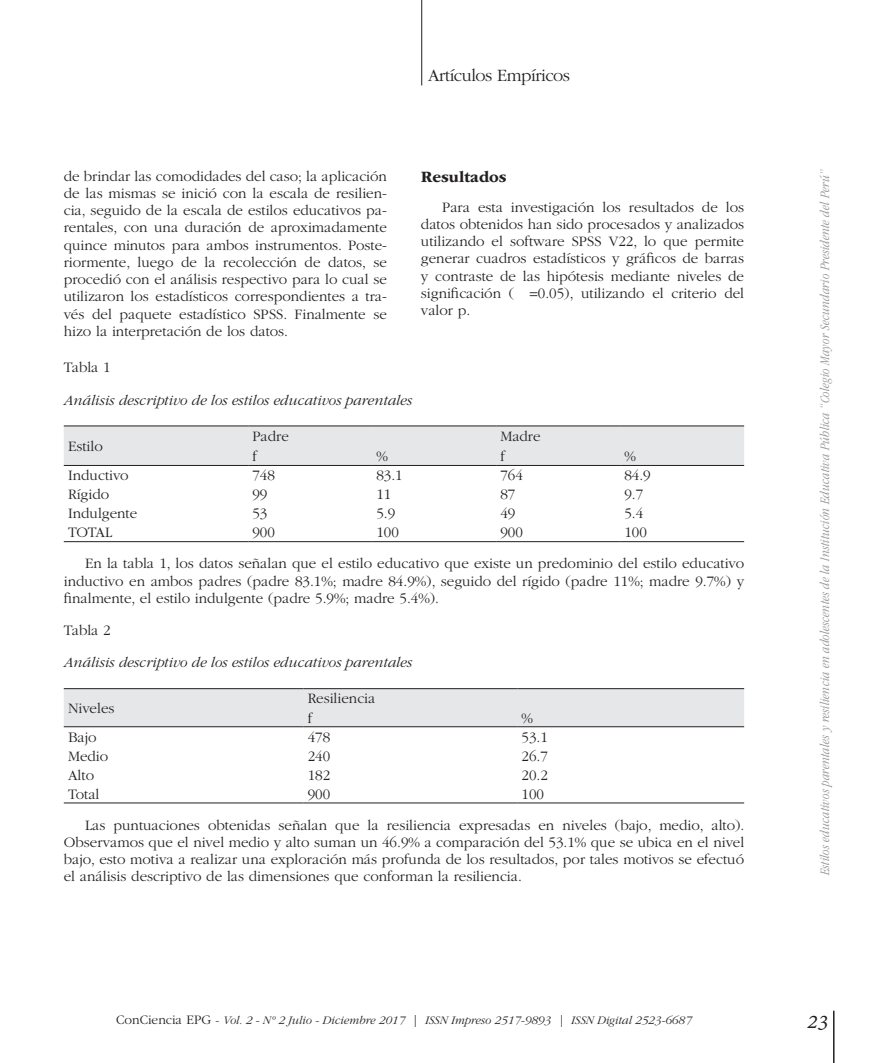
<style>
.page{position:relative;width:893px;height:1063px;background:#fff}
.page>*{position:absolute;margin:0;border:0;box-sizing:border-box;transform-origin:0 0}
.t1{font:italic 24px "Adobe Devanagari";color:#231f20}
.t2{font:300 18px "ITC Garamond Std";letter-spacing:-.025em;color:#231f20}
.t3{font:700 16.5px "ITC Garamond Std";color:#231f20}
.t4{font:300 15px/17.2px "ITC Garamond Std";color:#231f20}
.t5{font:italic 300 15px "ITC Garamond Std";color:#231f20}
.t6{font:italic 300 condensed 13.5px "ITC Garamond Std";letter-spacing:.015em;color:#939598}
.t7{font:italic 300 12px "ITC Garamond Std";color:#231f20}
.s1{font-style:normal;font-size:13.5px}
.s2{font-style:normal}
</style>
<div class="page">
<hr style="left:421px;top:0;width:1px;height:85px;background:#231f20">
<hr style="left:833px;top:1011px;width:1px;height:52px;background:#231f20">
<div style="left:64px;top:427px;width:680px;height:38px;background:#e6e7e9"></div>
<hr style="left:64px;top:426px;width:184px;height:1px;background:#231f20">
<hr style="left:248px;top:426px;width:124px;height:1px;background:#231f20">
<hr style="left:372px;top:426px;width:124px;height:1px;background:#231f20">
<hr style="left:496px;top:426px;width:124px;height:1px;background:#231f20">
<hr style="left:620px;top:426px;width:124px;height:1px;background:#231f20">
<hr style="left:64px;top:465px;width:184px;height:1px;background:#231f20">
<hr style="left:248px;top:465px;width:124px;height:1px;background:#231f20">
<hr style="left:372px;top:465px;width:124px;height:1px;background:#231f20">
<hr style="left:496px;top:465px;width:124px;height:1px;background:#231f20">
<hr style="left:620px;top:465px;width:124px;height:1px;background:#231f20">
<hr style="left:64px;top:541px;width:184px;height:1px;background:#231f20">
<hr style="left:248px;top:541px;width:124px;height:1px;background:#231f20">
<hr style="left:372px;top:541px;width:124px;height:1px;background:#231f20">
<hr style="left:496px;top:541px;width:124px;height:1px;background:#231f20">
<hr style="left:620px;top:541px;width:124px;height:1px;background:#231f20">
<div style="left:64px;top:689px;width:680px;height:37px;background:#e6e7e9"></div>
<hr style="left:64px;top:688px;width:239px;height:1px;background:#231f20">
<hr style="left:303px;top:688px;width:214px;height:1px;background:#231f20">
<hr style="left:517px;top:688px;width:227px;height:1px;background:#231f20">
<hr style="left:64px;top:726px;width:239px;height:1px;background:#231f20">
<hr style="left:303px;top:726px;width:214px;height:1px;background:#231f20">
<hr style="left:517px;top:726px;width:227px;height:1px;background:#231f20">
<hr style="left:64px;top:803px;width:239px;height:1px;background:#231f20">
<hr style="left:303px;top:803px;width:214px;height:1px;background:#231f20">
<hr style="left:517px;top:803px;width:227px;height:1px;background:#231f20">
<p class="t2" style="left:428px;top:65px;width:143px">Artículos Empíricos</p>
<p class="t4" style="left:64px;top:167px;width:325px;text-align:justify">de brindar las comodidades del caso; la aplicación de las mismas se inició con la escala de resilien&shy;cia, seguido de la escala de estilos educativos pa&shy;rentales, con una duración de aproximadamente quince minutos para ambos instrumentos. Poste&shy;riormente, luego de la recolección de datos, se procedió con el análisis respectivo para lo cual se utilizaron los estadísticos correspondientes a tra&shy;vés del paquete estadístico SPSS. Finalmente se hizo la interpretación de los datos.</p>
<p class="t3" style="left:421px;top:167px;width:87px">Resultados</p>
<p class="t4" style="left:421px;top:199px;width:325px;text-align:justify;text-indent:21px">Para esta investigación los resultados de los datos obtenidos han sido procesados y analizados utilizando el software SPSS V22, lo que permite generar cuadros estadísticos y gráficos de barras y contraste de las hipótesis mediante niveles de significación (α =0.05), utilizando el criterio del valor p.</p>
<p class="t4" style="left:64px;top:359px;width:49px">Tabla 1</p>
<p class="t5" style="left:64px;top:392px;width:350px">Análisis descriptivo de los estilos educativos parentales</p>
<p class="t4" style="left:68px;top:438px;width:36px">Estilo</p>
<p class="t4" style="left:252px;top:428px;width:38px">Padre</p>
<p class="t4" style="left:500px;top:428px;width:42px">Madre</p>
<p class="t4" style="left:252px;top:447px;width:6px">f</p>
<p class="t4" style="left:376px;top:447px;width:13px">%</p>
<p class="t4" style="left:500px;top:447px;width:6px">f</p>
<p class="t4" style="left:624px;top:447px;width:13px">%</p>
<p class="t4" style="left:68px;top:467px;width:62px">Inductivo</p>
<p class="t4" style="left:252px;top:467px;width:24px">748</p>
<p class="t4" style="left:376px;top:467px;width:28px">83.1</p>
<p class="t4" style="left:500px;top:467px;width:24px">764</p>
<p class="t4" style="left:624px;top:467px;width:28px">84.9</p>
<p class="t4" style="left:68px;top:486px;width:43px">Rígido</p>
<p class="t4" style="left:252px;top:486px;width:16px">99</p>
<p class="t4" style="left:376px;top:486px;width:16px">11</p>
<p class="t4" style="left:500px;top:486px;width:16px">87</p>
<p class="t4" style="left:624px;top:486px;width:20px">9.7</p>
<p class="t4" style="left:68px;top:505px;width:71px">Indulgente</p>
<p class="t4" style="left:252px;top:505px;width:16px">53</p>
<p class="t4" style="left:376px;top:505px;width:20px">5.9</p>
<p class="t4" style="left:500px;top:505px;width:16px">49</p>
<p class="t4" style="left:624px;top:505px;width:20px">5.4</p>
<p class="t4" style="left:68px;top:524px;width:46px">TOTAL</p>
<p class="t4" style="left:252px;top:524px;width:24px">900</p>
<p class="t4" style="left:376px;top:524px;width:24px">100</p>
<p class="t4" style="left:500px;top:524px;width:24px">900</p>
<p class="t4" style="left:85px;top:517px;width:661px;line-height:30.9px;text-indent:539px">100<br>En la tabla 1, los datos señalan que el estilo educativo que existe un predominio del estilo educativo</p>
<p class="t4" style="left:64px;top:572px;width:682px">inductivo en ambos padres (padre 83.1%; madre 84.9%), seguido del rígido (padre 11%; madre 9.7%) y finalmente, el estilo indulgente (padre 5.9%; madre 5.4%).</p>
<p class="t4" style="left:64px;top:622px;width:49px">Tabla 2</p>
<p class="t5" style="left:64px;top:654px;width:350px">Análisis descriptivo de los estilos educativos parentales</p>
<p class="t4" style="left:68px;top:700px;width:48px">Niveles</p>
<p class="t4" style="left:308px;top:689px;width:69px;line-height:19px">Resiliencia f</p>
<p class="t4" style="left:522px;top:709px;width:13px">%</p>
<p class="t4" style="left:68px;top:728px;width:30px">Bajo</p>
<p class="t4" style="left:308px;top:728px;width:24px">478</p>
<p class="t4" style="left:522px;top:728px;width:28px">53.1</p>
<p class="t4" style="left:68px;top:747px;width:42px">Medio</p>
<p class="t4" style="left:308px;top:747px;width:24px">240</p>
<p class="t4" style="left:522px;top:747px;width:28px">26.7</p>
<p class="t4" style="left:68px;top:767px;width:28px">Alto</p>
<p class="t4" style="left:308px;top:767px;width:24px">182</p>
<p class="t4" style="left:522px;top:767px;width:28px">20.2</p>
<p class="t4" style="left:68px;top:786px;width:33px">Total</p>
<p class="t4" style="left:308px;top:786px;width:24px">900</p>
<p class="t4" style="left:85px;top:779px;width:661px;line-height:30.9px;text-indent:436px">100<br>Las puntuaciones obtenidas señalan que la resiliencia expresadas en niveles (bajo, medio, alto).</p>
<p class="t4" style="left:64px;top:834px;width:682px;text-align:justify">Observamos que el nivel medio y alto suman un 46.9% a comparación del 53.1% que se ubica en el nivel bajo, esto motiva a realizar una exploración más profunda de los resultados, por tales motivos se efectuó el análisis descriptivo de las dimensiones que conforman la resiliencia.</p>
<p class="t6" style="left:817px;top:875px;width:707px;rotate:-90deg">Estilos educativos parentales y resiliencia en adolescentes de la Institución Educativa Pública “Colegio Mayor Secundario Presidente del Perú”</p>
<p class="t7" style="left:116px;top:1014px;width:577px"><span class="s1">ConCiencia EPG</span> <span class="s2">-</span> Vol. 2 - Nº 2 Julio - Diciembre 2017 | ISSN Impreso 2517-9893 | ISSN Digital 2523-6687</p>
<h1 class="t1" style="left:807px;top:1007px;width:23px">23</h1>
</div>
